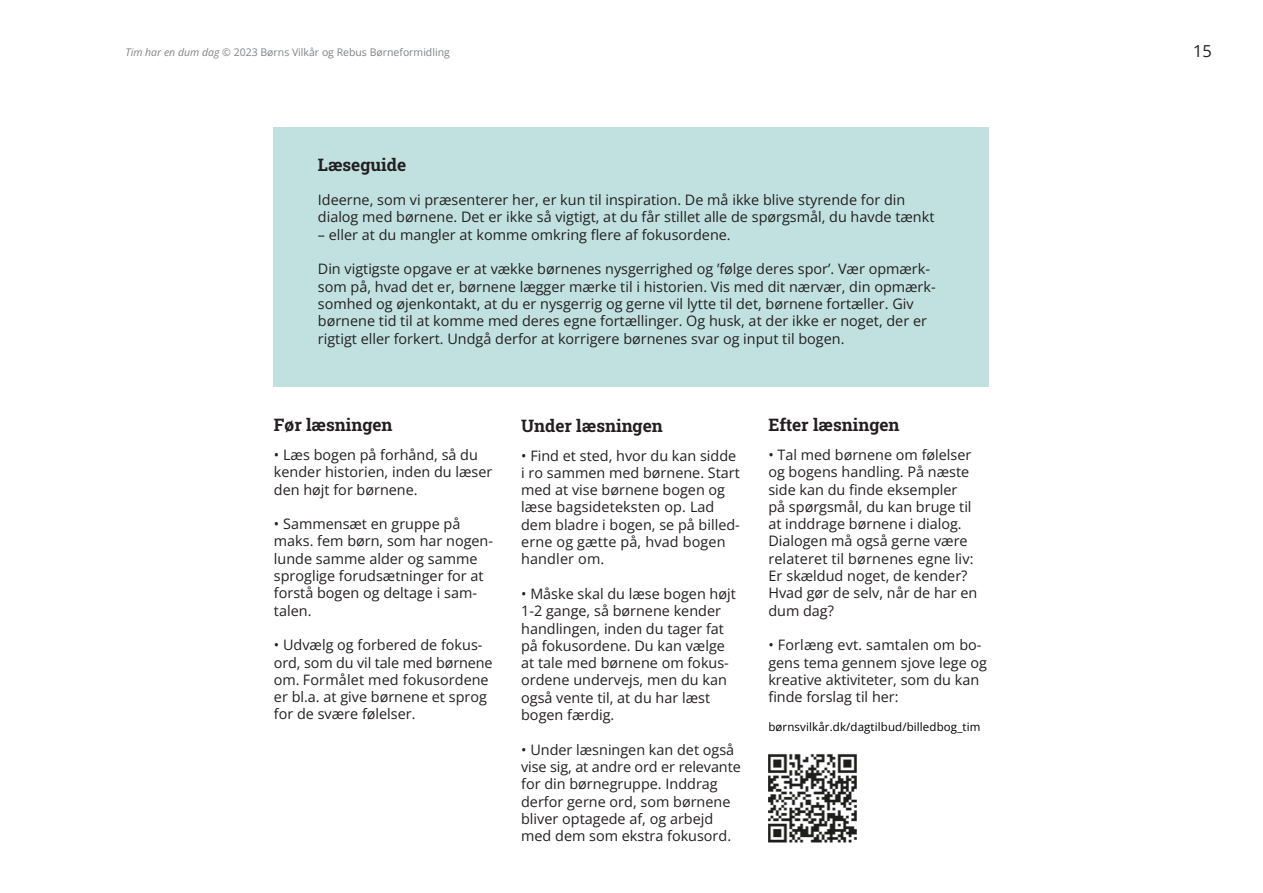
<style>
.page{position:relative;width:1263px;height:893px;background:#fff}
.page>*{position:absolute;margin:0;border:0;box-sizing:border-box;transform-origin:0 0}
.t1{font:17.25px "Roboto Slab";color:#231f20}
.t2{font:16.5px "Open Sans";color:#231f20}
.t3{font:14.4px/17.2px "Open Sans";color:#231f20}
.t4{font:11.55px "Open Sans";letter-spacing:.01em;color:#000001}
.t5{font:10.5px "Open Sans";color:#808285}
.s1{font-style:italic}
</style>
<div class="page">
<div style="left:274px;top:128px;width:715px;height:259px;background:#c1e1e1"></div>
<img style="left:768px;top:754px;width:88px;height:89px">
<p class="t5" style="left:125px;top:45px;width:326px"><span class="s1">Tim har en dum dag</span> © 2023 Børns Vilkår og Rebus Børneformidling</p>
<p class="t2" style="left:1193px;top:40px;width:20px">15</p>
<p class="t1" style="left:318px;top:152px;width:90px">Læseguide</p>
<p class="t3" style="left:318px;top:191px;width:618px">Ideerne, som vi præsenterer her, er kun til inspiration. De må ikke blive styrende for din dialog med børnene. Det er ikke så vigtigt, at du får stillet alle de spørgsmål, du havde tænkt</p>
<p class="t3" style="left:318px;top:226px;width:414px">– eller at du mangler at komme omkring flere af fokusordene.</p>
<p class="t3" style="left:318px;top:260px;width:619px">Din vigtigste opgave er at vække børnenes nysgerrighed og ’følge deres spor’. Vær opmærk&shy;som på, hvad det er, børnene lægger mærke til i historien. Vis med dit nærvær, din opmærk&shy;somhed og øjenkontakt, at du er nysgerrig og gerne vil lytte til det, børnene fortæller. Giv børnene tid til at komme med deres egne fortællinger. Og husk, at der ikke er noget, der er rigtigt eller forkert. Undgå derfor at korrigere børnenes svar og input til bogen.</p>
<p class="t1" style="left:274px;top:413px;width:120px">Før læsningen</p>
<p class="t3" style="left:274px;top:446px;width:220px">• Læs bogen på forhånd, så du kender historien, inden du læser den højt for børnene.</p>
<p class="t3" style="left:274px;top:515px;width:221px">• Sammensæt en gruppe på maks. fem børn, som har nogen&shy;lunde samme alder og samme sproglige forudsætninger for at forstå bogen og deltage i sam&shy;talen.</p>
<p class="t3" style="left:274px;top:636px;width:220px">• Udvælg og forbered de fokus&shy;ord, som du vil tale med børnene om. Formålet med fokusordene er bl.a. at give børnene et sprog for de svære følelser.</p>
<p class="t1" style="left:521px;top:414px;width:143px">Under læsningen</p>
<p class="t3" style="left:521px;top:446px;width:220px">• Find et sted, hvor du kan sidde i ro sammen med børnene. Start med at vise børnene bogen og læse bagsideteksten op. Lad dem bladre i bogen, se på billed-</p>
<p class="t3" style="left:521px;top:533px;width:206px">erne og gætte på, hvad bogen handler om.</p>
<p class="t3" style="left:521px;top:585px;width:216px">• Måske skal du læse bogen højt<br>1-2 gange, så børnene kender handlingen, inden du tager fat på fokusordene. Du kan vælge at tale med børnene om fokus&shy;ordene undervejs, men du kan også vente til, at du har læst bogen færdig.</p>
<p class="t3" style="left:521px;top:740px;width:221px">• Under læsningen kan det også vise sig, at andre ord er relevante for din børnegruppe. Inddrag derfor gerne ord, som børnene bliver optagede af, og arbejd med dem som ekstra fokusord.</p>
<p class="t1" style="left:768px;top:413px;width:133px">Efter læsningen</p>
<p class="t3" style="left:768px;top:446px;width:211px">• Tal med børnene om følelser og bogens handling. På næste side kan du finde eksempler på spørgsmål, du kan bruge til at inddrage børnene i dialog.<br>Dialogen må også gerne være relateret til børnenes egne liv:<br>Er skældud noget, de kender?<br>Hvad gør de selv, når de har en dum dag?</p>
<p class="t3" style="left:768px;top:636px;width:220px">• Forlæng evt. samtalen om bo&shy;gens tema gennem sjove lege og kreative aktiviteter, som du kan finde forslag til her:</p>
<p class="t4" style="left:768px;top:719px;width:214px">børnsvilkår.dk/dagtilbud/billedbog_tim</p>
</div>
